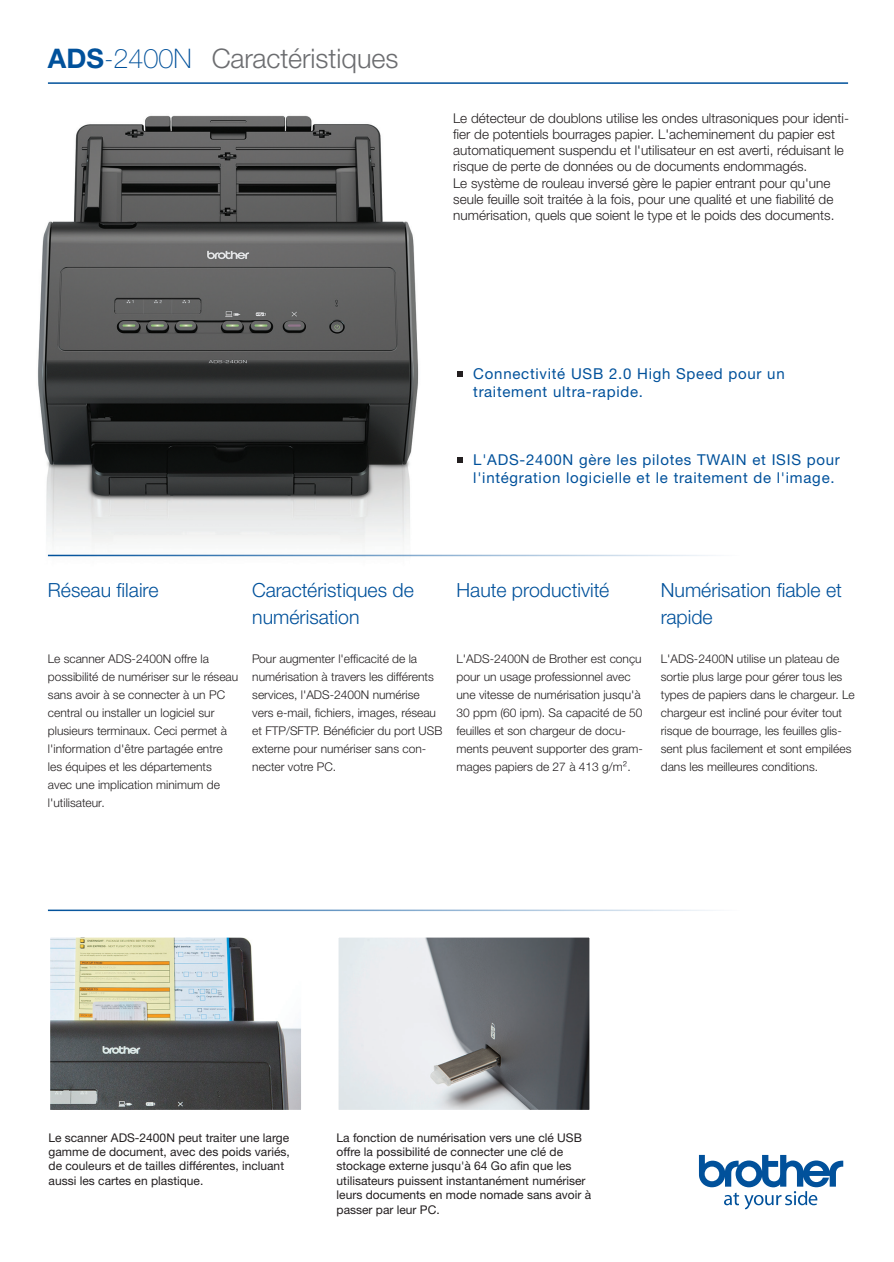
<style>
.page{position:relative;width:894px;height:1262px;background:#fff}
.page>*{position:absolute;margin:0;border:0;box-sizing:border-box;transform-origin:0 0}
.t1{font:300 27px "Helvetica Neue LTW1 G";color:#6c6d70}
.t2{font:100 27px "Helvetica Neue LTW1 G";color:#01519b}
.t3{font:300 19.5px/27px "Helvetica Neue LTW1 G";color:#01519b}
.t4{font:15px/18px "Helvetica Neue LTW1 G";letter-spacing:.05em;color:#01519b}
.t5{font:300 13.5px/16.2px "Helvetica Neue LTW1 G";color:#231f20}
.t6{font:300 12px/18px "Helvetica Neue LTW1 G";color:#231f20}
.t7{font:12px/14.4px "Helvetica Neue LTW1 G";color:#231f20}
.s1{font-weight:700}
</style>
<div class="page">
<img style="left:38px;top:115px;width:402px;height:442px">
<img style="left:51px;top:938px;width:249px;height:171px">
<div style="left:48px;top:935px;width:255px;height:177px;border:2px solid #fff"></div>
<img style="left:339px;top:938px;width:249px;height:171px">
<div style="left:336px;top:935px;width:255px;height:177px;border:2px solid #fff"></div>
<hr style="left:48px;top:82px;width:799px;height:2px;background:#01519b">
<hr style="left:48px;top:555px;width:691px;height:1px;background:#01519b">
<svg style="left:457px;top:371px;width:5px;height:6px"></svg>
<svg style="left:457px;top:457px;width:5px;height:6px"></svg>
<hr style="left:48px;top:909px;width:691px;height:2px;background:#01519b">
<svg style="left:698px;top:1154px;width:146px;height:55px"></svg>
<h1 class="t2" style="left:48px;top:42px;width:145px"><span class="s1">ADS</span>-2400N</h1>
<h1 class="t1" style="left:212px;top:42px;width:188px">Caractéristiques</h1>
<p class="t5" style="left:453px;top:110px;width:397px">Le détecteur de doublons utilise les ondes ultrasoniques pour identi&shy;fier de potentiels bourrages papier. L'acheminement du papier est automatiquement suspendu et l'utilisateur en est averti, réduisant le risque de perte de données ou de documents endommagés.<br>Le système de rouleau inversé gère le papier entrant pour qu'une seule feuille soit traitée à la fois, pour une qualité et une fiabilité de numérisation, quels que soient le type et le poids des documents.</p>
<p class="t4" style="left:473px;top:364px;width:313px">Connectivité USB 2.0 High Speed pour un traitement ultra-rapide.</p>
<p class="t4" style="left:473px;top:450px;width:368px">L'ADS-2400N gère les pilotes TWAIN et ISIS pour l'intégration logicielle et le traitement de l'image.</p>
<h2 class="t3" style="left:48px;top:577px;width:112px">Réseau filaire</h2>
<h2 class="t3" style="left:252px;top:577px;width:163px">Caractéristiques de numérisation</h2>
<h2 class="t3" style="left:456px;top:577px;width:154px">Haute productivité</h2>
<h2 class="t3" style="left:660px;top:577px;width:182px">Numérisation fiable et rapide</h2>
<p class="t6" style="left:48px;top:650px;width:192px">Le scanner ADS-2400N offre la possibilité de numériser sur le réseau sans avoir à se connecter à un PC central ou installer un logiciel sur plusieurs terminaux. Ceci permet à l'information d'être partagée entre les équipes et les départements avec une implication minimum de l'utilisateur.</p>
<p class="t6" style="left:252px;top:650px;width:192px">Pour augmenter l'efficacité de la numérisation à travers les différents services, l'ADS-2400N numérise vers e-mail, fichiers, images, réseau et FTP/SFTP. Bénéficier du port USB externe pour numériser sans con&shy;necter votre PC.</p>
<p class="t6" style="left:456px;top:650px;width:188px">L'ADS-2400N de Brother est conçu pour un usage professionnel avec une vitesse de numérisation jusqu'à 30 ppm (60 ipm). Sa capacité de 50 feuilles et son chargeur de docu&shy;ments peuvent supporter des gram&shy;mages papiers de 27 à 413 g/m².</p>
<p class="t6" style="left:660px;top:650px;width:195px">L'ADS-2400N utilise un plateau de sortie plus large pour gérer tous les types de papiers dans le chargeur. Le chargeur est incliné pour éviter tout risque de bourrage, les feuilles glis&shy;sent plus facilement et sont empilées dans les meilleures conditions.</p>
<p class="t7" style="left:49px;top:1130px;width:242px">Le scanner ADS-2400N peut traiter une large gamme de document, avec des poids variés, de couleurs et de tailles différentes, incluant aussi les cartes en plastique.</p>
<p class="t7" style="left:336px;top:1130px;width:256px">La fonction de numérisation vers une clé USB offre la possibilité de connecter une clé de stockage externe jusqu'à 64 Go afin que les utilisateurs puissent instantanément numériser leurs documents en mode nomade sans avoir à passer par leur PC.</p>
</div>
